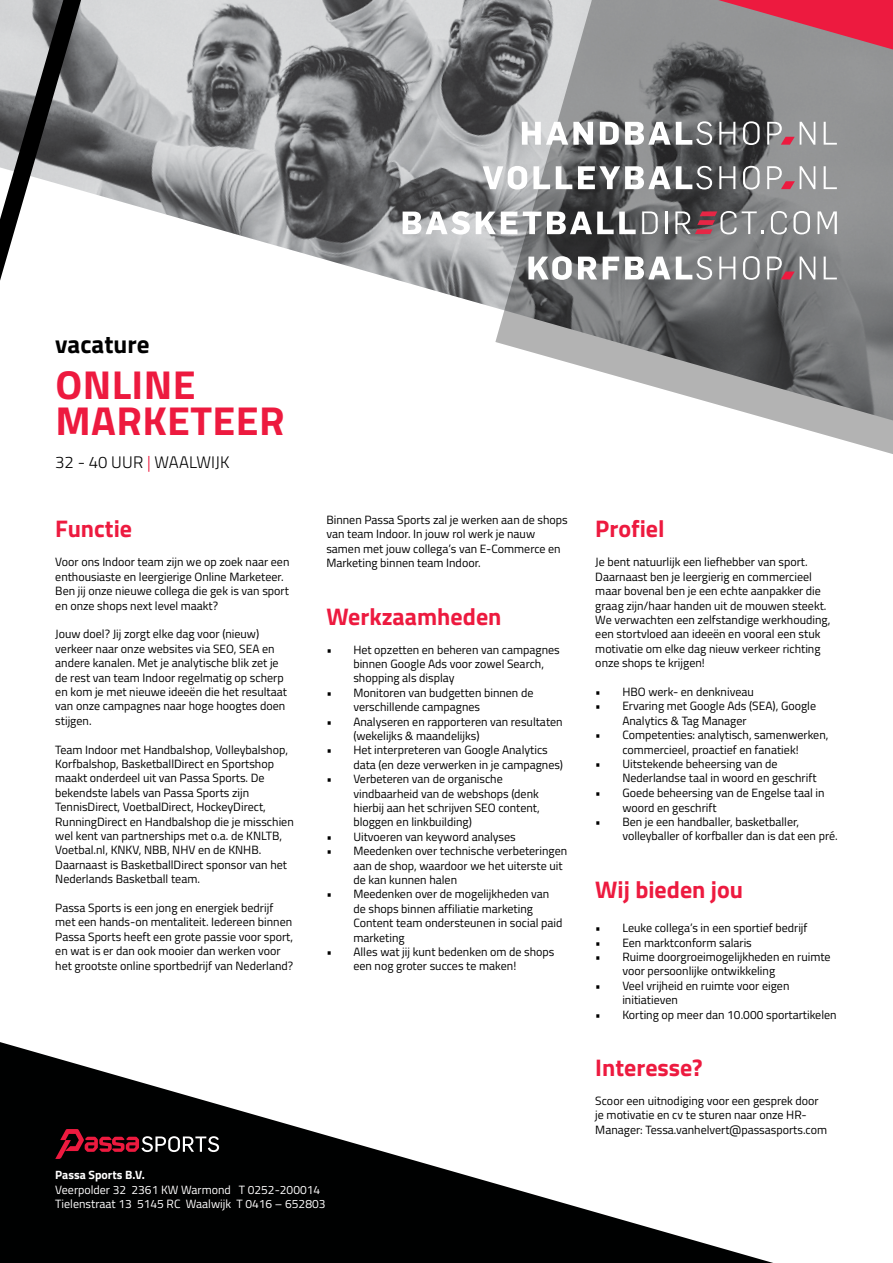
<style>
.page{position:relative;width:893px;height:1263px;background:#fff}
.page>*{position:absolute;margin:0;border:0;box-sizing:border-box;transform-origin:0 0}
.t1{font:700 40.35px/35.1px "Titillium Web";letter-spacing:.01em;color:#ed1a3f}
.t2{font:700 25.05px "Titillium Web";color:#000}
.t3{font:700 24px "Titillium Web";color:#ed1a3f}
.t4{font:300 16.65px "Titillium Web";letter-spacing:.01em;color:#000}
.t5{font:12px/14.4px "Titillium Web";color:#000}
.t6{font:12px/14.4px "Titillium Web";color:#fff}
.t7{font:700 12px "Titillium Web";color:#fff}
.s1{color:#ed1a3f}
</style>
<div class="page">
<img style="left:127px;top:0;width:368px;height:308px">
<svg style="left:0;top:1078px;width:773px;height:185px;fill:#000101"></svg>
<svg style="left:0;top:0;width:127px;height:1120px"></svg>
<svg style="left:495px;top:0;width:398px;height:454px"></svg>
<svg style="left:55px;top:1129px;width:164px;height:30px;background:#3f1b21"></svg>
<svg style="left:718px;top:0;width:175px;height:50px;background:#bf576a"></svg>
<svg style="left:403px;top:211px;width:67px;height:24px"></svg>
<svg style="left:476px;top:212px;width:41px;height:22px"></svg>
<svg style="left:523px;top:212px;width:18px;height:22px"></svg>
<svg style="left:547px;top:212px;width:89px;height:22px"></svg>
<svg style="left:771px;top:211px;width:16px;height:23px"></svg>
<svg style="left:793px;top:211px;width:17px;height:23px"></svg>
<svg style="left:818px;top:211px;width:19px;height:23px"></svg>
<svg style="left:642px;top:211px;width:16px;height:23px"></svg>
<svg style="left:675px;top:211px;width:88px;height:23px;background:#8c787c"></svg>
<hr style="left:665px;top:211px;width:2px;height:23px;background:#fff">
<svg style="left:483px;top:166px;width:44px;height:24px"></svg>
<svg style="left:533px;top:166px;width:17px;height:23px"></svg>
<svg style="left:556px;top:166px;width:16px;height:23px"></svg>
<svg style="left:578px;top:166px;width:134px;height:23px"></svg>
<svg style="left:719px;top:166px;width:16px;height:23px"></svg>
<svg style="left:743px;top:166px;width:17px;height:23px"></svg>
<svg style="left:824px;top:166px;width:13px;height:23px"></svg>
<svg style="left:767px;top:166px;width:48px;height:23px"></svg>
<svg style="left:528px;top:256px;width:44px;height:24px"></svg>
<svg style="left:578px;top:257px;width:19px;height:22px"></svg>
<svg style="left:603px;top:257px;width:16px;height:22px"></svg>
<svg style="left:625px;top:256px;width:87px;height:24px"></svg>
<svg style="left:719px;top:257px;width:16px;height:22px"></svg>
<svg style="left:743px;top:256px;width:17px;height:24px"></svg>
<svg style="left:824px;top:257px;width:13px;height:22px"></svg>
<svg style="left:767px;top:257px;width:48px;height:22px"></svg>
<svg style="left:522px;top:122px;width:71px;height:23px"></svg>
<svg style="left:600px;top:122px;width:19px;height:23px"></svg>
<svg style="left:625px;top:121px;width:87px;height:24px"></svg>
<svg style="left:719px;top:122px;width:16px;height:23px"></svg>
<svg style="left:743px;top:121px;width:17px;height:24px"></svg>
<svg style="left:824px;top:122px;width:13px;height:23px"></svg>
<svg style="left:767px;top:122px;width:48px;height:23px"></svg>
<h2 class="t2" style="left:55px;top:325px;width:96px">vacature</h2>
<h1 class="t1" style="left:55px;top:366px;width:231px">ONLINE<br>MARKETEER</h1>
<h3 class="t4" style="left:55px;top:450px;width:176px">32 - 40 UUR <span class="s1">|</span> WAALWIJK</h3>
<h3 class="t3" style="left:55px;top:511px;width:78px">Functie</h3>
<p class="t5" style="left:55px;top:554px;width:236px">Voor ons Indoor team zijn we op zoek naar een enthousiaste en leergierige Online Marketeer.<br>Ben jij onze nieuwe collega die gek is van sport en onze shops next level maakt?</p>
<p class="t5" style="left:55px;top:626px;width:233px">Jouw doel? Jij zorgt elke dag voor (nieuw) verkeer naar onze websites via SEO, SEA en andere kanalen. Met je analytische blik zet je de rest van team Indoor regelmatig op scherp en kom je met nieuwe ideeën die het resultaat van onze campagnes naar hoge hoogtes doen stijgen.</p>
<p class="t5" style="left:55px;top:741px;width:240px">Team Indoor met Handbalshop, Volleybalshop, Korfbalshop, BasketballDirect en Sportshop maakt onderdeel uit van Passa Sports. De bekendste labels van Passa Sports zijn TennisDirect, VoetbalDirect, HockeyDirect, RunningDirect en Handbalshop die je misschien wel kent van partnerships met o.a. de KNLTB, Voetbal.nl, KNKV, NBB, NHV en de KNHB.<br>Daarnaast is BasketballDirect sponsor van het Nederlands Basketball team.</p>
<p class="t5" style="left:55px;top:900px;width:239px">Passa Sports is een jong en energiek bedrijf met een hands-on mentaliteit. Iedereen binnen Passa Sports heeft een grote passie voor sport, en wat is er dan ook mooier dan werken voor het grootste online sportbedrijf van Nederland?</p>
<p class="t5" style="left:326px;top:512px;width:243px">Binnen Passa Sports zal je werken aan de shops van team Indoor. In jouw rol werk je nauw samen met jouw collega’s van E-Commerce en Marketing binnen team Indoor.</p>
<h3 class="t3" style="left:326px;top:598px;width:177px">Werkzaamheden</h3>
<p class="t5" style="left:353px;top:641px;width:208px;text-indent:-27px">• Het opzetten en beheren van campagnes binnen Google Ads voor zowel Search, shopping als display</p>
<p class="t5" style="left:353px;top:685px;width:182px;text-indent:-27px">• Monitoren van budgetten binnen de verschillende campagnes</p>
<p class="t5" style="left:353px;top:713px;width:211px;text-indent:-27px">• Analyseren en rapporteren van resultaten (wekelijks &amp; maandelijks)</p>
<p class="t5" style="left:353px;top:742px;width:211px;text-indent:-27px">• Het interpreteren van Google Analytics data (en deze verwerken in je campagnes)</p>
<p class="t5" style="left:353px;top:771px;width:188px;text-indent:-27px">• Verbeteren van de organische vindbaarheid van de webshops (denk hierbij aan het schrijven SEO content, bloggen en linkbuilding)</p>
<p class="t5" style="left:326px;top:829px;width:191px">• Uitvoeren van keyword analyses</p>
<p class="t5" style="left:353px;top:843px;width:215px;text-indent:-27px">• Meedenken over technische verbeteringen aan de shop, waardoor we het uiterste uit de kan kunnen halen</p>
<p class="t5" style="left:353px;top:886px;width:211px;text-indent:-27px">• Meedenken over de mogelijkheden van de shops binnen affiliatie marketing<br>Content team ondersteunen in social paid marketing</p>
<p class="t5" style="left:353px;top:944px;width:203px;text-indent:-27px">• Alles wat jij kunt bedenken om de shops een nog groter succes te maken!</p>
<p class="t7" style="left:55px;top:1166px;width:91px">Passa Sports B.V.</p>
<p class="t6" style="left:55px;top:1181px;width:272px">Veerpolder 32 2361 KW Warmond T 0252-200014<br>Tielenstraat 13 5145 RC Waalwijk T 0416 – 652803</p>
<h3 class="t3" style="left:595px;top:511px;width:71px">Profiel</h3>
<p class="t5" style="left:595px;top:554px;width:237px">Je bent natuurlijk een liefhebber van sport.<br>Daarnaast ben je leergierig en commercieel maar bovenal ben je een echte aanpakker die graag zijn/haar handen uit de mouwen steekt.<br>We verwachten een zelfstandige werkhouding, een stortvloed aan ideeën en vooral een stuk motivatie om elke dag nieuw verkeer richting onze shops te krijgen!</p>
<p class="t5" style="left:595px;top:684px;width:160px">• HBO werk- en denkniveau</p>
<p class="t5" style="left:622px;top:698px;width:195px;text-indent:-27px">• Ervaring met Google Ads (SEA), Google<br>Analytics &amp; Tag Manager</p>
<p class="t5" style="left:595px;top:727px;width:235px;text-align:center">• Competenties: analytisch, samenwerken, commercieel, proactief en fanatiek!</p>
<p class="t5" style="left:622px;top:756px;width:196px;text-indent:-27px">• Uitstekende beheersing van de<br>Nederlandse taal in woord en geschrift</p>
<p class="t5" style="left:622px;top:784px;width:204px;line-height:14.9px;text-indent:-27px">• Goede beheersing van de Engelse taal in woord en geschrift</p>
<p class="t5" style="left:622px;top:814px;width:217px;text-indent:-27px">• Ben je een handballer, basketballer, volleyballer of korfballer dan is dat een pré.</p>
<h3 class="t3" style="left:595px;top:871px;width:149px">Wij bieden jou</h3>
<p class="t5" style="left:595px;top:920px;width:214px">• Leuke collega’s in een sportief bedrijf</p>
<p class="t5" style="left:595px;top:934px;width:158px">• Een marktconform salaris</p>
<p class="t5" style="left:622px;top:949px;width:210px;text-indent:-27px">• Ruime doorgroeimogelijkheden en ruimte voor persoonlijke ontwikkeling</p>
<p class="t5" style="left:622px;top:978px;width:169px;text-indent:-27px">• Veel vrijheid en ruimte voor eigen initiatieven</p>
<p class="t5" style="left:595px;top:1006px;width:243px">• Korting op meer dan 10.000 sportartikelen</p>
<h3 class="t3" style="left:595px;top:1049px;width:109px">Interesse?</h3>
<p class="t5" style="left:595px;top:1093px;width:233px">Scoor een uitnodiging voor een gesprek door je motivatie en cv te sturen naar onze HR-<br>Manager: Tessa.vanhelvert@passasports.com</p>
</div>
